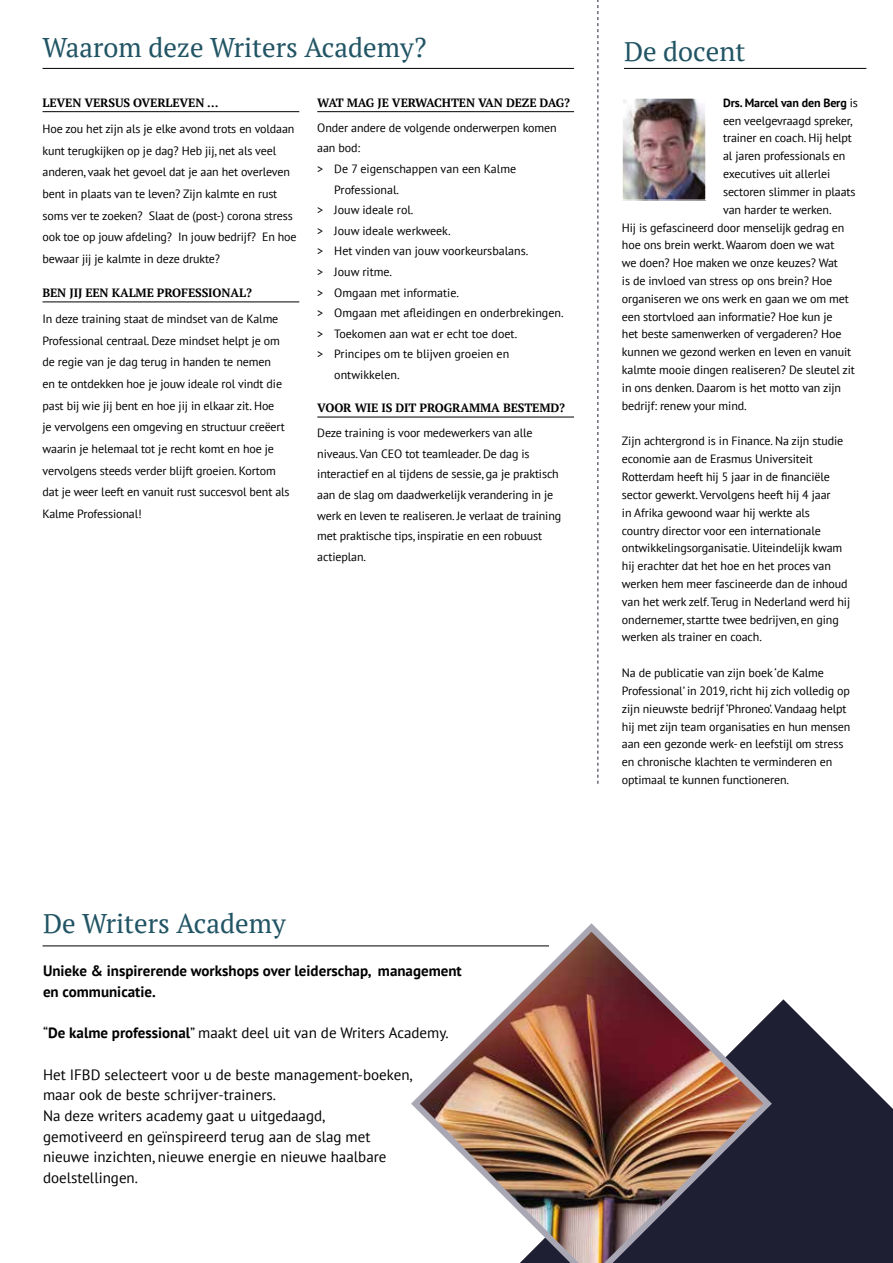
<style>
.page{position:relative;width:893px;height:1263px;background:#fff}
.page>*{position:absolute;margin:0;border:0;box-sizing:border-box;transform-origin:0 0}
.t1{font:27px "PT Serif";color:#215464}
.t2{font:15px/20.7px "PT Sans";color:#000}
.t3{font:700 15px/20.7px "PT Sans";color:#000}
.t4{font:12px/17.9px "PT Sans";letter-spacing:-.01em;color:#000}
.t5{font:700 12px "PT Serif";letter-spacing:-.01em;color:#000}
.t6{font:700 12px "PT Sans";letter-spacing:-.01em;color:#000}
.s1{font-weight:700}
.s2{font-weight:400}
</style>
<div class="page">
<svg style="left:776px;top:999px;width:117px;height:264px;fill:#1f1f34"></svg>
<hr style="left:43px;top:68px;width:531px;height:1px;background:#000">
<hr style="left:624px;top:68px;width:242px;height:1px;background:#000">
<svg style="left:597px;top:0;width:1px;height:784px"></svg>
<hr style="left:43px;top:945px;width:506px;height:1px;background:#000">
<img style="left:407px;top:923px;width:369px;height:340px">
<hr style="left:43px;top:111px;width:256px;height:1px;background:#000">
<hr style="left:43px;top:301px;width:256px;height:1px;background:#000">
<hr style="left:317px;top:111px;width:257px;height:1px;background:#000">
<hr style="left:317px;top:417px;width:257px;height:1px;background:#000">
<img style="left:624px;top:100px;width:80px;height:98px">
<div style="left:622px;top:98px;width:84px;height:102px;border:1px solid #fff"></div>
<h1 class="t1" style="left:43px;top:30px;width:385px">Waarom deze Writers Academy?</h1>
<h1 class="t1" style="left:624px;top:34px;width:123px">De docent</h1>
<p class="t5" style="left:43px;top:95px;width:177px">LEVEN VERSUS OVERLEVEN …</p>
<p class="t4" style="left:43px;top:118px;width:256px;line-height:21.6px">Hoe zou het zijn als je elke avond trots en voldaan kunt terugkijken op je dag? Heb jij, net als veel anderen, vaak het gevoel dat je aan het overleven bent in plaats van te leven? Zijn kalmte en rust soms ver te zoeken? Slaat de (post-) corona stress ook toe op jouw afdeling? In jouw bedrijf? En hoe bewaar jij je kalmte in deze drukte?</p>
<p class="t5" style="left:43px;top:285px;width:211px">BEN JIJ EEN KALME PROFESSIONAL?</p>
<p class="t4" style="left:43px;top:308px;width:249px;line-height:21.6px">In deze training staat de mindset van de Kalme Professional centraal. Deze mindset helpt je om de regie van je dag terug in handen te nemen<br>en te ontdekken hoe je jouw ideale rol vindt die past bij wie jij bent en hoe jij in elkaar zit. Hoe<br>je vervolgens een omgeving en structuur creëert waarin je helemaal tot je recht komt en hoe je vervolgens steeds verder blijft groeien. Kortom dat je weer leeft en vanuit rust succesvol bent als Kalme Professional!</p>
<p class="t5" style="left:317px;top:95px;width:254px">WAT MAG JE VERWACHTEN VAN DEZE DAG?</p>
<p class="t4" style="left:317px;top:118px;width:241px">Onder andere de volgende onderwerpen komen</p>
<p class="t4" style="left:317px;top:139px;width:44px">aan bod:</p>
<p class="t4" style="left:317px;top:160px;width:200px">&gt; De 7 eigenschappen van een Kalme</p>
<p class="t4" style="left:334px;top:180px;width:66px">Professional.</p>
<p class="t4" style="left:317px;top:201px;width:98px">&gt; Jouw ideale rol.</p>
<p class="t4" style="left:317px;top:221px;width:135px">&gt; Jouw ideale werkweek.</p>
<p class="t4" style="left:317px;top:242px;width:213px">&gt; Het vinden van jouw voorkeursbalans.</p>
<p class="t4" style="left:317px;top:263px;width:76px">&gt; Jouw ritme.</p>
<p class="t4" style="left:317px;top:283px;width:143px">&gt; Omgaan met informatie.</p>
<p class="t4" style="left:317px;top:304px;width:248px">&gt; Omgaan met afleidingen en onderbrekingen.</p>
<p class="t4" style="left:317px;top:324px;width:202px">&gt; Toekomen aan wat er echt toe doet.</p>
<p class="t4" style="left:317px;top:345px;width:193px">&gt; Principes om te blijven groeien en</p>
<p class="t4" style="left:334px;top:366px;width:67px">ontwikkelen.</p>
<p class="t5" style="left:317px;top:400px;width:249px">VOOR WIE IS DIT PROGRAMMA BESTEMD?</p>
<p class="t4" style="left:317px;top:422px;width:245px;line-height:20.5px">Deze training is voor medewerkers van alle niveaus. Van CEO tot teamleader. De dag is interactief en al tijdens de sessie, ga je praktisch aan de slag om daadwerkelijk verandering in je werk en leven te realiseren. Je verlaat de training met praktische tips, inspiratie en een robuust actieplan.</p>
<h1 class="t1" style="left:43px;top:906px;width:244px">De Writers Academy</h1>
<p class="t3" style="left:43px;top:960px;width:420px">Unieke &amp; inspirerende workshops over leiderschap, management en communicatie.</p>
<p class="t2" style="left:43px;top:1022px;width:407px">“<span class="s1">De kalme professional</span>” maakt deel uit van de Writers Academy.</p>
<p class="t2" style="left:43px;top:1064px;width:371px">Het IFBD selecteert voor u de beste management-boeken, maar ook de beste schrijver-trainers.<br>Na deze writers academy gaat u uitgedaagd,<br>gemotiveerd en geïnspireerd terug aan de slag met nieuwe inzichten, nieuwe energie en nieuwe haalbare doelstellingen.</p>
<p class="t6" style="left:723px;top:95px;width:136px">Drs. Marcel van den Berg <span class="s2">is</span></p>
<p class="t4" style="left:723px;top:111px;width:131px">een veelgevraagd spreker,</p>
<p class="t4" style="left:723px;top:129px;width:130px">trainer en coach. Hij helpt</p>
<p class="t4" style="left:723px;top:147px;width:124px">al jaren professionals en</p>
<p class="t4" style="left:723px;top:165px;width:109px">executives uit allerlei</p>
<p class="t4" style="left:723px;top:182px;width:134px">sectoren slimmer in plaats</p>
<p class="t4" style="left:723px;top:200px;width:110px">van harder te werken.</p>
<p class="t4" style="left:622px;top:218px;width:224px">Hij is gefascineerd door menselijk gedrag en</p>
<p class="t4" style="left:622px;top:236px;width:214px">hoe ons brein werkt. Waarom doen we wat</p>
<p class="t4" style="left:622px;top:254px;width:218px">we doen? Hoe maken we onze keuzes? Wat</p>
<p class="t4" style="left:622px;top:272px;width:212px">is de invloed van stress op ons brein? Hoe</p>
<p class="t4" style="left:622px;top:289px;width:228px">organiseren we ons werk en gaan we om met</p>
<p class="t4" style="left:622px;top:307px;width:212px">een stortvloed aan informatie? Hoe kun je</p>
<p class="t4" style="left:622px;top:325px;width:221px">het beste samenwerken of vergaderen? Hoe</p>
<p class="t4" style="left:622px;top:343px;width:231px">kunnen we gezond werken en leven en vanuit</p>
<p class="t4" style="left:622px;top:361px;width:234px">kalmte mooie dingen realiseren? De sleutel zit</p>
<p class="t4" style="left:622px;top:378px;width:221px">in ons denken. Daarom is het motto van zijn</p>
<p class="t4" style="left:622px;top:396px;width:126px">bedrijf: renew your mind.</p>
<p class="t4" style="left:622px;top:432px;width:230px">Zijn achtergrond is in Finance. Na zijn studie economie aan de Erasmus Universiteit Rotterdam heeft hij 5 jaar in de financiële sector gewerkt. Vervolgens heeft hij 4 jaar<br>in Afrika gewoond waar hij werkte als country director voor een internationale ontwikkelingsorganisatie. Uiteindelijk kwam hij erachter dat het hoe en het proces van werken hem meer fascineerde dan de inhoud van het werk zelf. Terug in Nederland werd hij ondernemer, startte twee bedrijven, en ging werken als trainer en coach.</p>
<p class="t4" style="left:622px;top:664px;width:230px">Na de publicatie van zijn boek ‘de Kalme Professional’ in 2019, richt hij zich volledig op zijn nieuwste bedrijf ‘Phroneo’. Vandaag helpt hij met zijn team organisaties en hun mensen aan een gezonde werk- en leefstijl om stress en chronische klachten te verminderen en optimaal te kunnen functioneren.</p>
</div>
